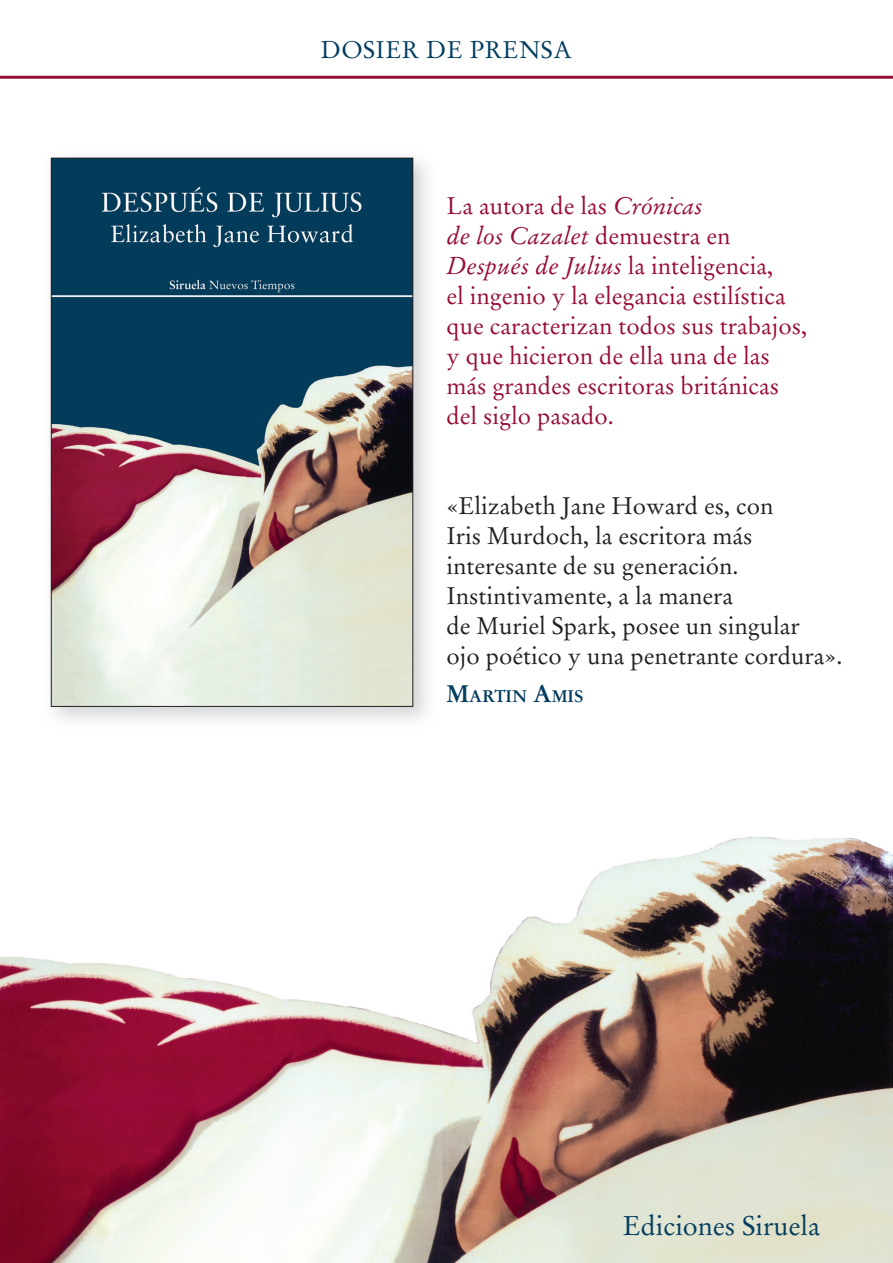
<style>
.page{position:relative;width:893px;height:1263px;background:#fff}
.page>*{position:absolute;margin:0;border:0;box-sizing:border-box;transform-origin:0 0}
.t1{font:27px "Stempel Garamond LT Std";color:#033d60}
.t2{font:24px/30px "Stempel Garamond LT Std";color:#970d33}
.t3{font:24px/30px "Stempel Garamond LT Std";color:#231f20}
.t4{font:24px "Stempel Garamond LT Std";letter-spacing:.02em;color:#033d60}
.t5{font:700 16.8px "Stempel Garamond LT Std";color:#033d60}
.s1{font-style:italic}
.s2{font-size:24px}
</style>
<div class="page">
<img style="left:0;top:836px;width:893px;height:427px">
<hr style="left:0;top:76px;width:893px;height:3px;background:#970d33">
<img style="left:50px;top:157px;width:378px;height:564px">
<img style="left:53px;top:160px;width:358px;height:545px">
<p class="t4" style="left:321px;top:35px;width:253px">DOSIER DE PRENSA</p>
<p class="t2" style="left:446px;top:191px;width:362px">La autora de las <span class="s1">Crónicas<br>de los Cazalet</span> demuestra en<br><span class="s1">Después de Julius</span> la inteligencia,<br>el ingenio y la elegancia estilística que caracterizan todos sus trabajos, y que hicieron de ella una de las más grandes escritoras británicas del siglo pasado.</p>
<p class="t3" style="left:446px;top:491px;width:398px">«Elizabeth Jane Howard es, con<br>Iris Murdoch, la escritora más interesante de su generación.<br>Instintivamente, a la manera<br>de Muriel Spark, posee un singular<br>ojo poético y una penetrante cordura».</p>
<p class="t5" style="left:446px;top:686px;width:138px"><span class="s2">M</span>ARTIN <span class="s2">A</span>MIS</p>
<p class="t1" style="left:623px;top:1209px;width:199px">Ediciones Siruela</p>
</div>
